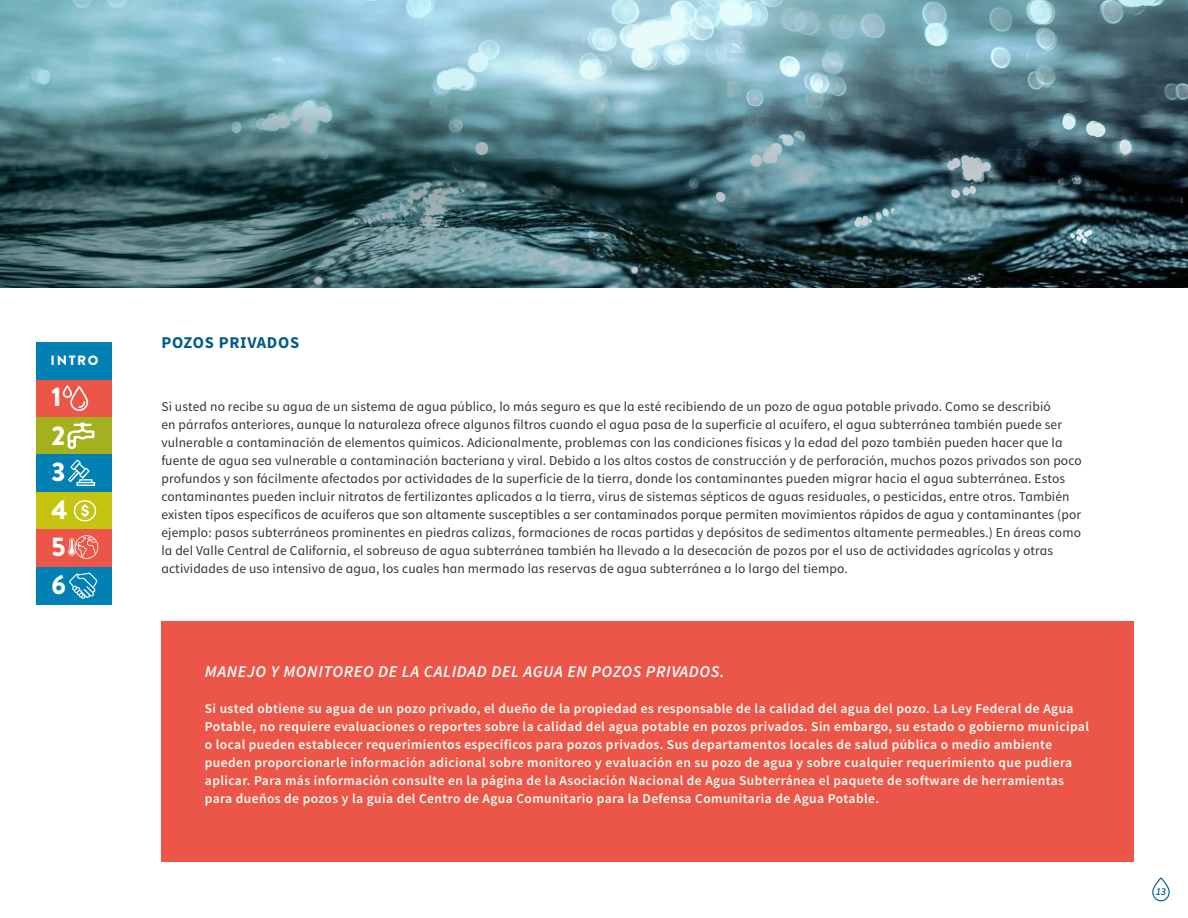
<style>
.page{position:relative;width:1188px;height:918px;background:#fff}
.page>*{position:absolute;margin:0;border:0;box-sizing:border-box;transform-origin:0 0}
.t1{font:900 27px/37.5px "Brandon Grotesque";color:#fffff8}
.t2{font:italic 600 16.5px "Source Sans Pro";letter-spacing:.04em;color:#fff}
.t3{font:700 16.5px "Source Sans Pro";letter-spacing:.04em;color:#015b8b}
.t4{font:13.5px/18px "Source Sans Pro";letter-spacing:.01em;color:#333}
.t5{font:600 13.5px/18px "Source Sans Pro";letter-spacing:.03em;color:#fffff8}
.t6{font:900 13.5px "Brandon Grotesque";letter-spacing:.12em;color:#fffff8}
.t7{font:italic 600 10.5px "Source Sans Pro";color:#015b8b}
</style>
<div class="page">
<svg style="left:1152px;top:877px;width:18px;height:25px"></svg>
<img style="left:0;top:0;width:1188px;height:288px">
<div style="left:161px;top:621px;width:973px;height:241px;background:#eb5648"></div>
<div style="left:36px;top:492px;width:75px;height:37px;background:#c5c511"></div>
<div style="left:36px;top:417px;width:75px;height:37px;background:#a4b01e"></div>
<div style="left:36px;top:567px;width:75px;height:37px;background:#0080b3"></div>
<div style="left:36px;top:379px;width:75px;height:38px;background:#eb5648"></div>
<div style="left:36px;top:529px;width:75px;height:38px;background:#eb5648"></div>
<div style="left:36px;top:454px;width:75px;height:38px;background:#0080b3"></div>
<div style="left:36px;top:342px;width:75px;height:37px;background:#0080b3"></div>
<svg style="left:63px;top:385px;width:25px;height:26px"></svg>
<svg style="left:67px;top:422px;width:27px;height:27px"></svg>
<svg style="left:68px;top:460px;width:27px;height:26px"></svg>
<svg style="left:74px;top:500px;width:22px;height:21px"></svg>
<svg style="left:68px;top:535px;width:30px;height:24px"></svg>
<svg style="left:69px;top:573px;width:28px;height:26px"></svg>
<p class="t6" style="left:51px;top:351px;width:49px">INTRO</p>
<h1 class="t1" style="left:52px;top:379px;width:18px">1<br>2<br>3<br>4<br>5<br>6</h1>
<p class="t3" style="left:161px;top:332px;width:139px">POZOS PRIVADOS</p>
<p class="t4" style="left:161px;top:398px;width:922px">Si usted no recibe su agua de un sistema de agua público, lo más seguro es que la esté recibiendo de un pozo de agua potable privado. Como se describió<br>en párrafos anteriores, aunque la naturaleza ofrece algunos filtros cuando el agua pasa de la superficie al acuífero, el agua subterránea también puede ser vulnerable a contaminación de elementos químicos. Adicionalmente, problemas con las condiciones físicas y la edad del pozo también pueden hacer que la fuente de agua sea vulnerable a contaminación bacteriana y viral. Debido a los altos costos de construcción y de perforación, muchos pozos privados son poco profundos y son fácilmente afectados por actividades de la superficie de la tierra, donde los contaminantes pueden migrar hacia el agua subterránea. Estos contaminantes pueden incluir nitratos de fertilizantes aplicados a la tierra, virus de sistemas sépticos de aguas residuales, o pesticidas, entre otros. También existen tipos específicos de acuíferos que son altamente susceptibles a ser contaminados porque permiten movimientos rápidos de agua y contaminantes (por ejemplo: pasos subterráneos prominentes en piedras calizas, formaciones de rocas partidas y depósitos de sedimentos altamente permeables.) En áreas como la del Valle Central de California, el sobreuso de agua subterránea también ha llevado a la desecación de pozos por el uso de actividades agrícolas y otras actividades de uso intensivo de agua, los cuales han mermado las reservas de agua subterránea a lo largo del tiempo.</p>
<p class="t2" style="left:205px;top:661px;width:521px">MANEJO Y MONITOREO DE LA CALIDAD DEL AGUA EN POZOS PRIVADOS.</p>
<p class="t5" style="left:205px;top:700px;width:886px">Si usted obtiene su agua de un pozo privado, el dueño de la propiedad es responsable de la calidad del agua del pozo. La Ley Federal de Agua Potable, no requiere evaluaciones o reportes sobre la calidad del agua potable en pozos privados. Sin embargo, su estado o gobierno municipal o local pueden establecer requerimientos específicos para pozos privados. Sus departamentos locales de salud pública o medio ambiente pueden proporcionarle información adicional sobre monitoreo y evaluación en su pozo de agua y sobre cualquier requerimiento que pudiera aplicar. Para más información consulte en la página de la Asociación Nacional de Agua Subterránea el paquete de software de herramientas para dueños de pozos y la guía del Centro de Agua Comunitario para la Defensa Comunitaria de Agua Potable.</p>
<p class="t7" style="left:1156px;top:885px;width:12px">13</p>
</div>
